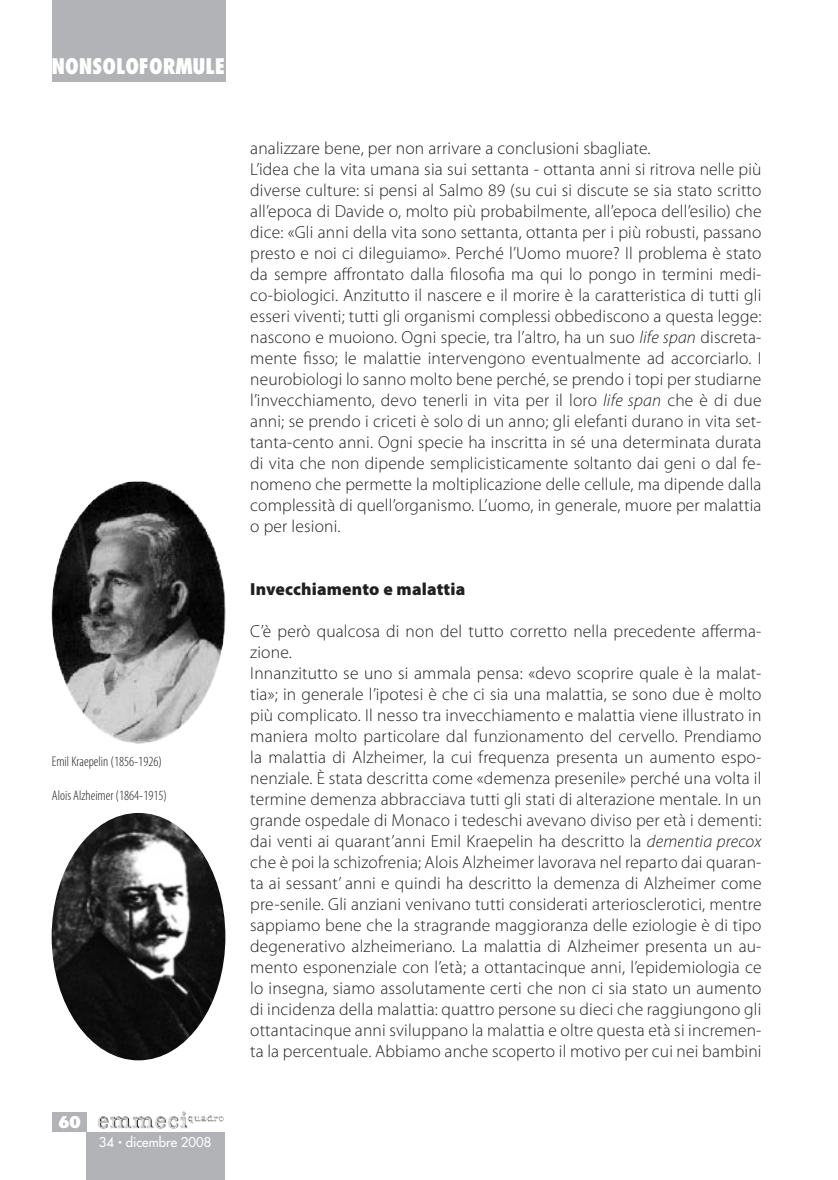
<style>
.page{position:relative;width:838px;height:1180px;background:#fff}
.page>*{position:absolute;margin:0;border:0;box-sizing:border-box;transform-origin:0 0}
.t1{font:800 condensed 21px "Futura Std";color:#fff}
.testo{font:300 17.5px/21px "Myriad Pro";letter-spacing:.01em;color:#231f20;text-align:justify}
.testo-2{font:900 17.5px "Myriad Pro";letter-spacing:.01em;color:#231f20}
.t2{font:800 condensed 15.75px "Futura Std";color:#fff;scale:1.25 1}
.t3{font:300 condensed 14px "Myriad Pro";color:#231f20}
.t4{font:500 13.12px "Futura Std";color:#fff}
.s1{font-size:7px}
.s2{font-style:italic}
</style>
<div class="page">
<div style="left:52px;top:0;width:173px;height:81px;background:#b2b3b7"></div>
<div style="left:86px;top:1132px;width:139px;height:48px;background:#b2b3b7"></div>
<img style="left:129px;top:1111px;width:89px;height:14px">
<div style="left:52px;top:1112px;width:34px;height:20px;background:#b2b3b7"></div>
<img style="left:52px;top:481px;width:173px;height:263px;border-radius:50%">
<img style="left:52px;top:813px;width:173px;height:247px;border-radius:50%">
<p class="t1" style="left:52px;top:53px;width:175px">NONSOLOFORMULE</p>
<p class="t3" style="left:52px;top:753px;width:112px">Emil Kraepelin (1856-1926)</p>
<p class="t3" style="left:52px;top:786px;width:117px">Alois Alzheimer (1864-1915)</p>
<p class="t2" style="left:58px;top:1112px;width:20px">60</p>
<p class="t4" style="left:99px;top:1134px;width:114px">34 <span class="s1">•</span> dicembre 2008</p>
<p class="testo" style="left:250px;top:137px;width:402px">analizzare bene, per non arrivare a conclusioni sbagliate.</p>
<p class="testo" style="left:250px;top:158px;width:513px">L’idea che la vita umana sia sui settanta - ottanta anni si ritrova nelle più diverse culture: si pensi al Salmo 89 (su cui si discute se sia stato scritto all’epoca di Davide o, molto più probabilmente, all’epoca dell’esilio) che dice: «Gli anni della vita sono settanta, ottanta per i più robusti, passano presto e noi ci dileguiamo». Perché l’Uomo muore? Il problema è stato da sempre affrontato dalla filosofia ma qui lo pongo in termini medi&shy;co-biologici. Anzitutto il nascere e il morire è la caratteristica di tutti gli esseri viventi; tutti gli organismi complessi obbediscono a questa legge: nascono e muoiono. Ogni specie, tra l’altro, ha un suo <span class="s2">life span</span> discreta&shy;mente fisso; le malattie intervengono eventualmente ad accorciarlo. I neurobiologi lo sanno molto bene perché, se prendo i topi per studiarne l’invecchiamento, devo tenerli in vita per il loro <span class="s2">life span</span> che è di due anni; se prendo i criceti è solo di un anno; gli elefanti durano in vita set&shy;tanta-cento anni. Ogni specie ha inscritta in sé una determinata durata di vita che non dipende semplicisticamente soltanto dai geni o dal fe&shy;nomeno che permette la moltiplicazione delle cellule, ma dipende dalla complessità di quell’organismo. L’uomo, in generale, muore per malattia o per lesioni.</p>
<p class="testo-2" style="left:250px;top:577px;width:216px">Invecchiamento e malattia</p>
<p class="testo" style="left:250px;top:620px;width:512px">C’è però qualcosa di non del tutto corretto nella precedente afferma&shy;zione.</p>
<p class="testo" style="left:250px;top:662px;width:513px">Innanzitutto se uno si ammala pensa: «devo scoprire quale è la malat&shy;tia»; in generale l’ipotesi è che ci sia una malattia, se sono due è molto più complicato. Il nesso tra invecchiamento e malattia viene illustrato in maniera molto particolare dal funzionamento del cervello. Prendiamo la malattia di Alzheimer, la cui frequenza presenta un aumento espo&shy;nenziale. È stata descritta come «demenza presenile» perché una volta il termine demenza abbracciava tutti gli stati di alterazione mentale. In un grande ospedale di Monaco i tedeschi avevano diviso per età i dementi: dai venti ai quarant’anni Emil Kraepelin ha descritto la <span class="s2">dementia precox </span>che è poi la schizofrenia; Alois Alzheimer lavorava nel reparto dai quaran&shy;ta ai sessant’ anni e quindi ha descritto la demenza di Alzheimer come pre-senile. Gli anziani venivano tutti considerati arteriosclerotici, mentre sappiamo bene che la stragrande maggioranza delle eziologie è di tipo degenerativo alzheimeriano. La malattia di Alzheimer presenta un au&shy;mento esponenziale con l’età; a ottantacinque anni, l’epidemiologia ce lo insegna, siamo assolutamente certi che non ci sia stato un aumento di incidenza della malattia: quattro persone su dieci che raggiungono gli ottantacinque anni sviluppano la malattia e oltre questa età si incremen&shy;ta la percentuale. Abbiamo anche scoperto il motivo per cui nei bambini</p>
</div>
